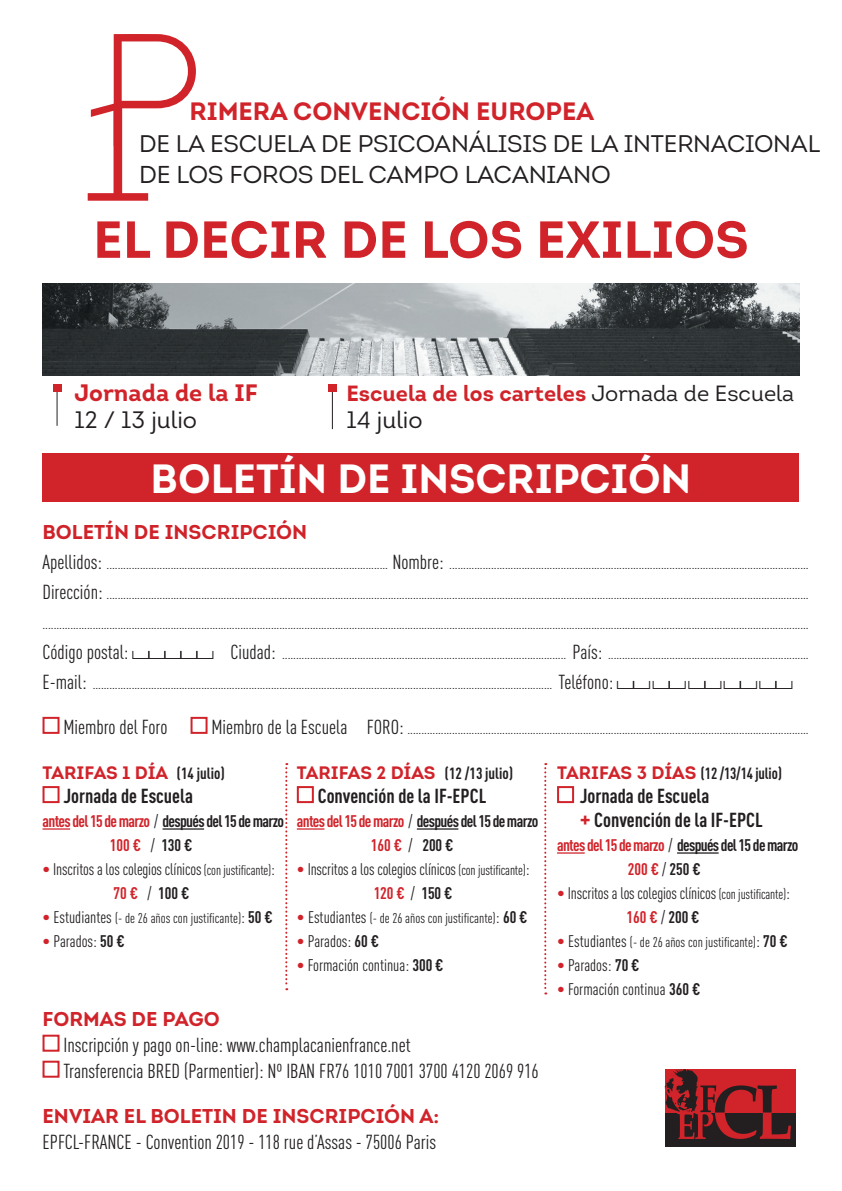
<style>
.page{position:relative;width:842px;height:1191px;background:#fff}
.page>*{position:absolute;margin:0;border:0;box-sizing:border-box;transform-origin:0 0}
.t1{font:700 52px "Intro";color:#d1232a}
.t2{font:700 40.8px "Intro";color:#fff}
.t3{font:700 25px "Intro";color:#d1232a}
.t4{font:24.4px "Intro";letter-spacing:-.01em;color:#231f20}
.t5{font:24px "Intro";letter-spacing:-.01em;color:#231f20}
.t6{font:23.8px "Intro";color:#231f20}
.t7{font:700 23.8px "Intro";color:#d1232a}
.t8{font:700 22px "Intro";color:#d1232a}
.t9{font:20px "DIN Cond";color:#231f20}
.t10{font:700 20px "DIN Cond";color:#231f20}
.t11{font:700 20px "Intro";color:#d1232a}
.t12{font:700 20px "Intro";color:#d02229}
.t13{font:700 18px "Intro";letter-spacing:-.01em;color:#d1232a}
.t14{font:16.6px/24px "DIN Cond";letter-spacing:-.01em;color:#231f20;text-align:center}
.t15{font:700 16.6px/24px "DIN Cond";letter-spacing:-.04em;color:#231f20}
.t16{font:700 16px "DIN Cond";letter-spacing:-.01em;color:#231f20}
.t17{font:14px "DIN Cond";color:#231f20}
.s1{font-weight:400;color:#231f20}
.s2{font-size:20px}
.s3{font-family:"Peignes Tao Fonte";font-size:20px}
.s4{font-family:"DIN Cond";font-size:16px;color:#231f20}
.s5{color:#d1232a}
.s6{font-weight:400}
.s7{font-size:14px}
.s8{font-size:16.6px;color:#d1232a}
.s9{font-size:16.6px}
.s10{font-weight:700;font-size:16.6px}
.s11{font-weight:700}
.s12{font-weight:700;color:#d1232a}
.s13{font-family:"Intro";font-size:18px;color:#d1232a}
.s14{font-size:24px;color:#d1232a}
</style>
<div class="page">
<div style="left:43px;top:453px;width:756px;height:49px;background:#d1232a"></div>
<img style="left:43px;top:284px;width:756px;height:91px">
<svg style="left:88px;top:34px;width:108px;height:167px"></svg>
<div style="left:43px;top:717px;width:17px;height:17px;background:#fff;border:2px solid #d1232a"></div>
<div style="left:191px;top:717px;width:17px;height:17px;background:#fff;border:2px solid #d1232a"></div>
<div style="left:43px;top:1034px;width:17px;height:17px;background:#fff;border:2px solid #d1232a"></div>
<div style="left:43px;top:1060px;width:17px;height:17px;background:#fff;border:2px solid #d1232a"></div>
<svg style="left:43px;top:828px;width:27px;height:1px"></svg>
<hr style="left:163px;top:828px;width:41px;height:1px;background:#231f20">
<div style="left:43px;top:786px;width:17px;height:17px;background:#fff;border:2px solid #d1232a"></div>
<svg style="left:297px;top:828px;width:27px;height:1px"></svg>
<hr style="left:417px;top:828px;width:41px;height:1px;background:#231f20">
<div style="left:297px;top:786px;width:17px;height:17px;background:#fff;border:2px solid #d1232a"></div>
<svg style="left:557px;top:852px;width:28px;height:1px"></svg>
<hr style="left:677px;top:852px;width:42px;height:1px;background:#231f20">
<div style="left:557px;top:786px;width:17px;height:17px;background:#fff;border:2px solid #d1232a"></div>
<svg style="left:285px;top:763px;width:2px;height:227px"></svg>
<svg style="left:544px;top:763px;width:2px;height:231px"></svg>
<div style="left:665px;top:1112px;width:130px;height:35px;background:#231f20"></div>
<div style="left:665px;top:1069px;width:130px;height:43px;background:#d1232a"></div>
<svg style="left:665px;top:1069px;width:126px;height:70px"></svg>
<hr style="left:57px;top:386px;width:1px;height:40px;background:#231f20">
<div style="left:53px;top:384px;width:8px;height:8px;background:#d1232a"></div>
<hr style="left:332px;top:386px;width:1px;height:43px;background:#231f20">
<div style="left:328px;top:384px;width:9px;height:8px;background:#d1232a"></div>
<p class="t3" style="left:189px;top:96px;width:406px">RIMERA CONVENCIÓN EUROPEA</p>
<p class="t5" style="left:139px;top:129px;width:682px">DE LA ESCUELA DE PSICOANÁLISIS DE LA INTERNACIONAL</p>
<p class="t4" style="left:139px;top:160px;width:473px">DE LOS FOROS DEL CAMPO LACANIANO</p>
<p class="t1" style="left:93px;top:206px;width:657px">EL DECIR DE LOS EXILIOS</p>
<p class="t7" style="left:74px;top:377px;width:185px">Jornada de la IF</p>
<p class="t6" style="left:74px;top:405px;width:124px">12 / 13 julio</p>
<p class="t8" style="left:346px;top:379px;width:449px">Escuela de los carteles <span class="s1">Jornada de Escuela</span></p>
<p class="t6" style="left:346px;top:405px;width:78px">14 julio</p>
<p class="t2" style="left:151px;top:453px;width:542px">BOLETÍN DE INSCRIPCIÓN</p>
<p class="t12" style="left:43px;top:519px;width:266px">BOLETÍN DE INSCRIPCIÓN</p>
<p class="t17" style="left:43px;top:556px;width:768px"><span class="s2">Apellidos:</span> ..................................................................................................... <span class="s2">Nombre:</span> .................................................................................................................................</p>
<p class="t17" style="left:43px;top:586px;width:768px"><span class="s2">Dirección:</span> ............................................................................................................................................................................................................................................................</p>
<p class="t17" style="left:43px;top:616px;width:768px">...................................................................................................................................................................................................................................................................................</p>
<p class="t17" style="left:43px;top:646px;width:768px"><span class="s2">Código postal:</span> <span class="s3">nnnnn</span> <span class="s2">Ciudad:</span> ...................................................................................................... <span class="s2">País:</span> ........................................................................</p>
<p class="t17" style="left:43px;top:676px;width:752px"><span class="s2">E-mail:</span> ..................................................................................................................................................................... <span class="s2">Teléfono:</span> <span class="s3">nnnnnnnnnn</span></p>
<p class="t9" style="left:63px;top:715px;width:106px">Miembro del Foro</p>
<p class="t17" style="left:211px;top:721px;width:599px"><span class="s2">Miembro de la Escuela FORO:</span> ................................................................................................................................................</p>
<p class="t13" style="left:43px;top:761px;width:184px">TARIFAS 1 DÍA <span class="s4">(14 julio)</span></p>
<p class="t10" style="left:63px;top:783px;width:131px">Jornada de Escuela</p>
<p class="t15" style="left:110px;top:808px;width:176px;text-indent:-67px"><span class="s5">antes del 15 de marzo</span> <span class="s6">/</span> después del 15 de marzo<br><span class="s5">100 €</span> <span class="s6">/</span> 130 €</p>
<p class="t14" style="left:43px;top:857px;width:234px"><span class="s5">•</span> Inscritos a los colegios clínicos <span class="s7">(con justificante)</span>:</p>
<p class="t15" style="left:113px;top:880px;width:77px"><span class="s5">70 €</span> <span class="s6">/</span> 100 €</p>
<p class="t17" style="left:43px;top:910px;width:232px"><span class="s8">•</span> <span class="s9">Estudiantes</span> (- de 26 años con justificante)<span class="s9">:</span> <span class="s10">50 €</span></p>
<p class="t14" style="left:43px;top:929px;width:84px"><span class="s5">•</span> Parados: <span class="s11">50 €</span></p>
<p class="t13" style="left:297px;top:761px;width:218px">TARIFAS 2 DÍAS <span class="s4">(12 /13 julio)</span></p>
<p class="t10" style="left:318px;top:783px;width:170px">Convención de la IF-EPCL</p>
<p class="t15" style="left:371px;top:808px;width:169px;text-indent:-74px"><span class="s5">antes del 15 de marzo</span> <span class="s6">/</span> después del 15 de marzo<br><span class="s5">160 €</span> <span class="s6">/</span> 200 €</p>
<p class="t14" style="left:297px;top:857px;width:234px"><span class="s5">•</span> Inscritos a los colegios clínicos <span class="s7">(con justificante)</span>:<br><span class="s12">120 €</span> / <span class="s11">150 €</span></p>
<p class="t17" style="left:297px;top:910px;width:232px"><span class="s8">•</span> <span class="s9">Estudiantes</span> (- de 26 años con justificante)<span class="s9">:</span> <span class="s10">60 €</span></p>
<p class="t14" style="left:297px;top:929px;width:84px"><span class="s5">•</span> Parados: <span class="s11">60 €</span></p>
<p class="t14" style="left:297px;top:953px;width:148px"><span class="s5">•</span> Formación continua: <span class="s11">300 €</span></p>
<p class="t11" style="left:43px;top:1006px;width:179px">FORMAS DE PAGO</p>
<p class="t9" style="left:63px;top:1033px;width:349px">Inscripción y pago on-line: www.champlacanienfrance.net</p>
<p class="t9" style="left:63px;top:1059px;width:477px">Transferencia BRED (Parmentier): Nº IBAN FR76 1010 7001 3700 4120 2069 916</p>
<p class="t11" style="left:43px;top:1103px;width:398px">ENVIAR EL BOLETIN DE INSCRIPCIÓN A:</p>
<p class="t9" style="left:43px;top:1130px;width:395px">EPFCL-FRANCE - Convention 2019 - 118 rue d’Assas - 75006 Paris</p>
<p class="t16" style="left:557px;top:763px;width:226px"><span class="s13">TARIFAS 3 DÍAS</span> (12 /13/14 julio)</p>
<p class="t10" style="left:580px;top:783px;width:131px">Jornada de Escuela</p>
<p class="t10" style="left:580px;top:807px;width:185px"><span class="s14">+</span> Convención de la IF-EPCL</p>
<p class="t15" style="left:628px;top:832px;width:172px;text-indent:-71px"><span class="s5">antes del 15 de marzo</span> <span class="s6">/</span> después del 15 de marzo<br><span class="s5">200 €</span> <span class="s6">/</span> 250 €</p>
<p class="t14" style="left:627px;top:881px;width:165px;text-align:left;text-indent:-70px"><span class="s5">•</span> Inscritos a los colegios clínicos <span class="s7">(con justificante)</span>:<br><span class="s12">160 €</span> / <span class="s11">200 €</span></p>
<p class="t17" style="left:557px;top:934px;width:232px"><span class="s8">•</span> <span class="s9">Estudiantes</span> (- de 26 años con justificante)<span class="s9">:</span> <span class="s10">70 €</span></p>
<p class="t14" style="left:557px;top:953px;width:84px"><span class="s5">•</span> Parados: <span class="s11">70 €</span></p>
<p class="t14" style="left:557px;top:977px;width:145px"><span class="s5">•</span> Formación continua <span class="s11">360 €</span></p>
</div>
